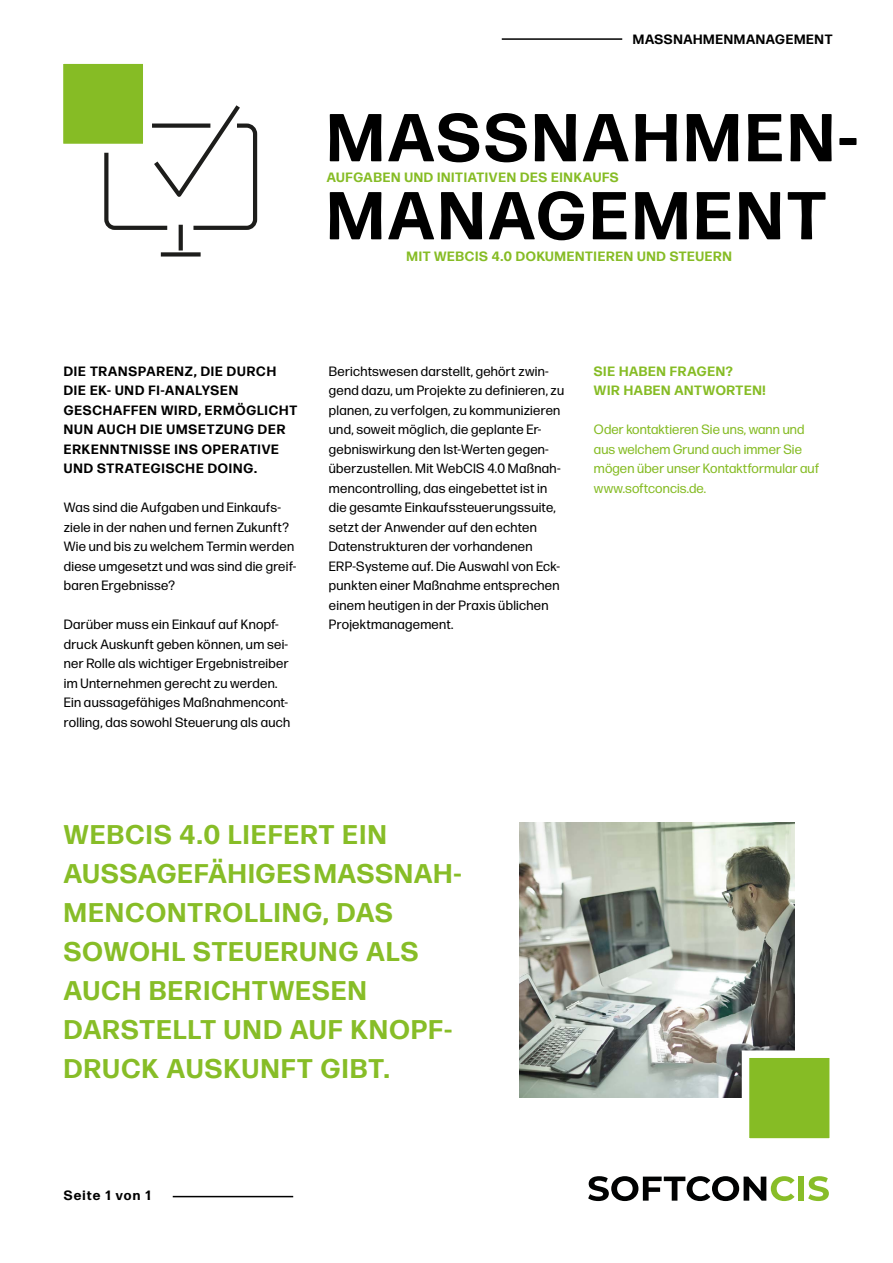
<style>
.page{position:relative;width:893px;height:1263px;background:#fff}
.page>*{position:absolute;margin:0;border:0;box-sizing:border-box;transform-origin:0 0}
.t1{font:700 67.5px/78px "Forma DJR Text";letter-spacing:.06em;color:#000}
.t2{font:700 27px/39px "Forma DJR Text";letter-spacing:.05em;color:#87bd27}
.t3{font:13.5px/19.5px "Forma DJR Text";letter-spacing:.02em;color:#000}
.t4{font:700 13.5px/19.5px "Forma DJR Text";letter-spacing:.065em;color:#000}
.t5{font:13.5px/19.5px "Forma DJR Text";letter-spacing:.01em;color:#86bc25}
.t6{font:700 13.5px/19.5px "Forma DJR Text";letter-spacing:.05em;color:#86bc25}
.t7{font:700 13.5px "Forma DJR Text";letter-spacing:.09em;color:#000}
</style>
<div class="page">
<img style="left:519px;top:822px;width:275px;height:275px">
<svg style="left:588px;top:1176px;width:206px;height:25px"></svg>
<div style="left:798px;top:1176px;width:6px;height:24px;background:#88bd28"></div>
<svg style="left:808px;top:1176px;width:21px;height:25px"></svg>
<hr style="left:173px;top:1196px;width:120px;height:1px;background:#000">
<hr style="left:502px;top:38px;width:120px;height:2px;background:#000">
<svg style="left:738px;top:1047px;width:92px;height:92px"></svg>
<svg style="left:179px;top:232px;width:4px;height:16px"></svg>
<div style="left:163px;top:252px;width:36px;height:5px;background:#1d1d1b"></div>
<svg style="left:63px;top:63px;width:195px;height:169px"></svg>
<p class="t4" style="left:633px;top:29px;width:201px">MASSNAHMENMANAGEMENT</p>
<h1 class="t1" style="left:327px;top:97px;width:532px">MASSNAHMEN-<br>MANAGEMENT</h1>
<p class="t6" style="left:327px;top:167px;width:293px">AUFGABEN UND INITIATIVEN DES EINKAUFS</p>
<p class="t6" style="left:406px;top:246px;width:327px">MIT WEBCIS 4.0 DOKUMENTIEREN UND STEUERN</p>
<p class="t4" style="left:64px;top:361px;width:235px">DIE TRANSPARENZ, DIE DURCH<br>DIE EK- UND FI-ANALYSEN<br>GESCHAFFEN WIRD, ERMÖGLICHT<br>NUN AUCH DIE UMSETZUNG DER<br>ERKENNTNISSE INS OPERATIVE<br>UND STRATEGISCHE DOING.</p>
<p class="t3" style="left:64px;top:497px;width:234px">Was sind die Aufgaben und Einkaufs&shy;ziele in der nahen und fernen Zukunft?<br>Wie und bis zu welchem Termin werden diese umgesetzt und was sind die greif&shy;baren Ergebnisse?</p>
<p class="t3" style="left:64px;top:614px;width:228px">Darüber muss ein Einkauf auf Knopf&shy;druck Auskunft geben können, um sei&shy;ner Rolle als wichtiger Ergebnistreiber im Unternehmen gerecht zu werden.<br>Ein aussagefähiges Maßnahmencont&shy;rolling, das sowohl Steuerung als auch</p>
<p class="t3" style="left:329px;top:361px;width:237px">Berichtswesen darstellt, gehört zwin&shy;gend dazu, um Projekte zu definieren, zu planen, zu verfolgen, zu kommunizieren und, soweit möglich, die geplante Er&shy;gebniswirkung den Ist-Werten gegen&shy;überzustellen. Mit WebCIS 4.0 Maßnah&shy;mencontrolling, das eingebettet ist in die gesamte Einkaufssteuerungssuite, setzt der Anwender auf den echten Datenstrukturen der vorhandenen ERP-Systeme auf. Die Auswahl von Eck&shy;punkten einer Maßnahme entsprechen einem heutigen in der Praxis üblichen Projektmanagement.</p>
<p class="t6" style="left:594px;top:361px;width:173px">SIE HABEN FRAGEN?<br>WIR HABEN ANTWORTEN!</p>
<p class="t5" style="left:594px;top:419px;width:227px">Oder kontaktieren Sie uns, wann und aus welchem Grund auch immer Sie mögen über unser Kontaktformular auf www.softconcis.de.</p>
<h2 class="t2" style="left:64px;top:814px;width:399px">WEBCIS 4.0 LIEFERT EIN<br>AUSSAGEFÄHIGES MASSNAH-<br>MENCONTROLLING, DAS<br>SOWOHL STEUERUNG ALS<br>AUCH BERICHTWESEN<br>DARSTELLT UND AUF KNOPF-<br>DRUCK AUSKUNFT GIBT.</h2>
<p class="t7" style="left:64px;top:1187px;width:88px">Seite 1 von 1</p>
</div>
